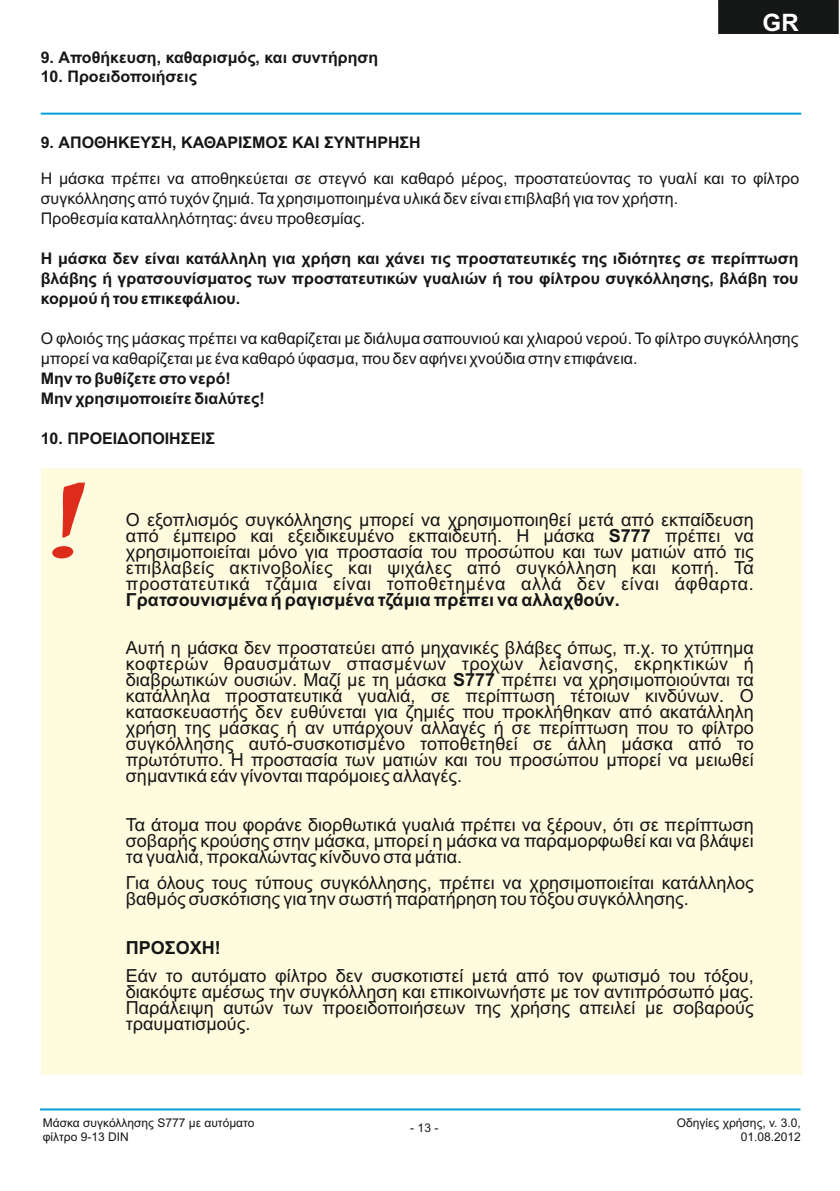
<style>
.page{position:relative;width:840px;height:1191px;background:#fff}
.page>*{position:absolute;margin:0;border:0;box-sizing:border-box;transform-origin:0 0}
.t1{font:700 24px "Arial";color:#fff}
.t2{font:18px/16px "Arial";color:#151616;text-align:justify}
.t3{font:700 18px "Arial";color:#151616}
.t4{font:16px/20px "Arial";color:#151616}
.t5{font:700 16px/20px "Arial";color:#151616;text-align:justify}
.t6{font:12px/13.6px "Arial";color:#151616}
.s1{font-weight:700}
</style>
<div class="page">
<hr style="left:40px;top:1108px;width:760px;height:2px;background:#00a3d4">
<hr style="left:41px;top:113px;width:759px;height:2px;background:#00a3d4">
<div style="left:41px;top:468px;width:759px;height:607px;background:#fffbde"></div>
<svg style="left:52px;top:482px;width:33px;height:76px"></svg>
<div style="left:718px;top:0;width:120px;height:34px;background:#151616"></div>
<p class="t5" style="left:41px;top:49px;width:339px">9. Αποθήκευση, καθαρισμός, και συντήρηση</p>
<p class="t5" style="left:41px;top:68px;width:158px">10. Προειδοποιήσεις</p>
<h1 class="t1" style="left:762px;top:13px;width:37px">GR</h1>
<p class="t5" style="left:41px;top:134px;width:381px">9. ΑΠΟΘΗΚΕΥΣΗ, ΚΑΘΑΡΙΣΜΟΣ ΚΑΙ ΣΥΝΤΗΡΗΣΗ</p>
<p class="t4" style="left:41px;top:169px;width:759px">Η μάσκα πρέπει να αποθηκεύεται σε στεγνό και καθαρό μέρος, προστατεύοντας το γυαλί και το φίλτρο συγκόλλησης από τυχόν ζημιά. Τα χρησιμοποιημένα υλικά δεν είναι επιβλαβή για τον χρήστη.<br>Προθεσμία καταλληλότητας: άνευ προθεσμίας.</p>
<p class="t5" style="left:41px;top:249px;width:758px">Η μάσκα δεν είναι κατάλληλη για χρήση και χάνει τις προστατευτικές της ιδιότητες σε περίπτωση βλάβης ή γρατσουνίσματος των προστατευτικών γυαλιών ή του φίλτρου συγκόλλησης, βλάβη του κορμού ή του επικεφάλιου.</p>
<p class="t4" style="left:41px;top:329px;width:758px">Ο φλοιός της μάσκας πρέπει να καθαρίζεται με διάλυμα σαπουνιού και χλιαρού νερού. Το φίλτρο συγκόλλησης μπορεί να καθαρίζεται με ένα καθαρό ύφασμα, που δεν αφήνει χνούδια στην επιφάνεια.</p>
<p class="t5" style="left:41px;top:369px;width:225px">Μην το βυθίζετε στο νερό!<br>Μην χρησιμοποιείτε διαλύτες!</p>
<p class="t5" style="left:41px;top:430px;width:176px">10. ΠΡΟΕΙΔΟΠΟΙΗΣΕΙΣ</p>
<p class="t2" style="left:126px;top:513px;width:629px">Ο εξοπλισμός συγκόλλησης μπορεί να χρησιμοποιηθεί μετά από εκπαίδευση από έμπειρο και εξειδικευμένο εκπαιδευτή. Η μάσκα <span class="s1">S777</span> πρέπει να χρησιμοποιείται μόνο για προστασία του προσώπου και των ματιών από τις επιβλαβείς ακτινοβολίες και ψιχάλες από συγκόλληση και κοπή. Τα προστατευτικά τζάμια είναι τοποθετημένα αλλά δεν είναι άφθαρτα.</p>
<p class="t3" style="left:126px;top:593px;width:495px">Γρατσουνισμένα ή ραγισμένα τζάμια πρέπει να αλλαχθούν.</p>
<p class="t2" style="left:126px;top:642px;width:629px">Αυτή η μάσκα δεν προστατεύει από μηχανικές βλάβες όπως, π.χ. το χτύπημα κοφτερών θραυσμάτων σπασμένων τροχών λείανσης, εκρηκτικών ή διαβρωτικών ουσιών. Μαζί με τη μάσκα <span class="s1">S777</span> πρέπει να χρησιμοποιούνται τα κατάλληλα προστατευτικά γυαλιά, σε περίπτωση τέτοιων κινδύνων. Ο κατασκευαστής δεν ευθύνεται για ζημιές που προκλήθηκαν από ακατάλληλη χρήση της μάσκας ή αν υπάρχουν αλλαγές ή σε περίπτωση που το φίλτρο συγκόλλησης αυτό-συσκοτισμένο τοποθετηθεί σε άλλη μάσκα από το πρωτότυπο. Η προστασία των ματιών και του προσώπου μπορεί να μειωθεί σημαντικά εάν γίνονται παρόμοιες αλλαγές.</p>
<p class="t2" style="left:126px;top:818px;width:629px">Τα άτομα που φοράνε διορθωτικά γυαλιά πρέπει να ξέρουν, ότι σε περίπτωση σοβαρής κρούσης στην μάσκα, μπορεί η μάσκα να παραμορφωθεί και να βλάψει τα γυαλιά, προκαλώντας κίνδυνο στα μάτια.</p>
<p class="t2" style="left:126px;top:876px;width:629px">Για όλους τους τύπους συγκόλλησης, πρέπει να χρησιμοποιείται κατάλληλος βαθμός συσκότισης για την σωστή παρατήρηση του τόξου συγκόλλησης.</p>
<p class="t3" style="left:126px;top:941px;width:96px">ΠΡΟΣΟΧΗ!</p>
<p class="t2" style="left:126px;top:969px;width:629px">Εάν το αυτόματο φίλτρο δεν συσκοτιστεί μετά από τον φωτισμό του τόξου, διακόψτε αμέσως την συγκόλληση και επικοινωνήστε με τον αντιπρόσωπό μας.<br>Παράλειψη αυτών των προειδοποιήσεων της χρήσης απειλεί με σοβαρούς τραυματισμούς.</p>
<p class="t6" style="left:43px;top:1117px;width:213px">Μάσκα συγκόλλησης S777 με αυτόματο φίλτρο 9-13 DIN</p>
<p class="t6" style="left:676px;top:1117px;width:125px;text-align:right">Οδηγίες χρήσης, v. 3.0,<br>01.08.2012</p>
<p class="t6" style="left:410px;top:1121px;width:30px">- 13 -</p>
</div>
